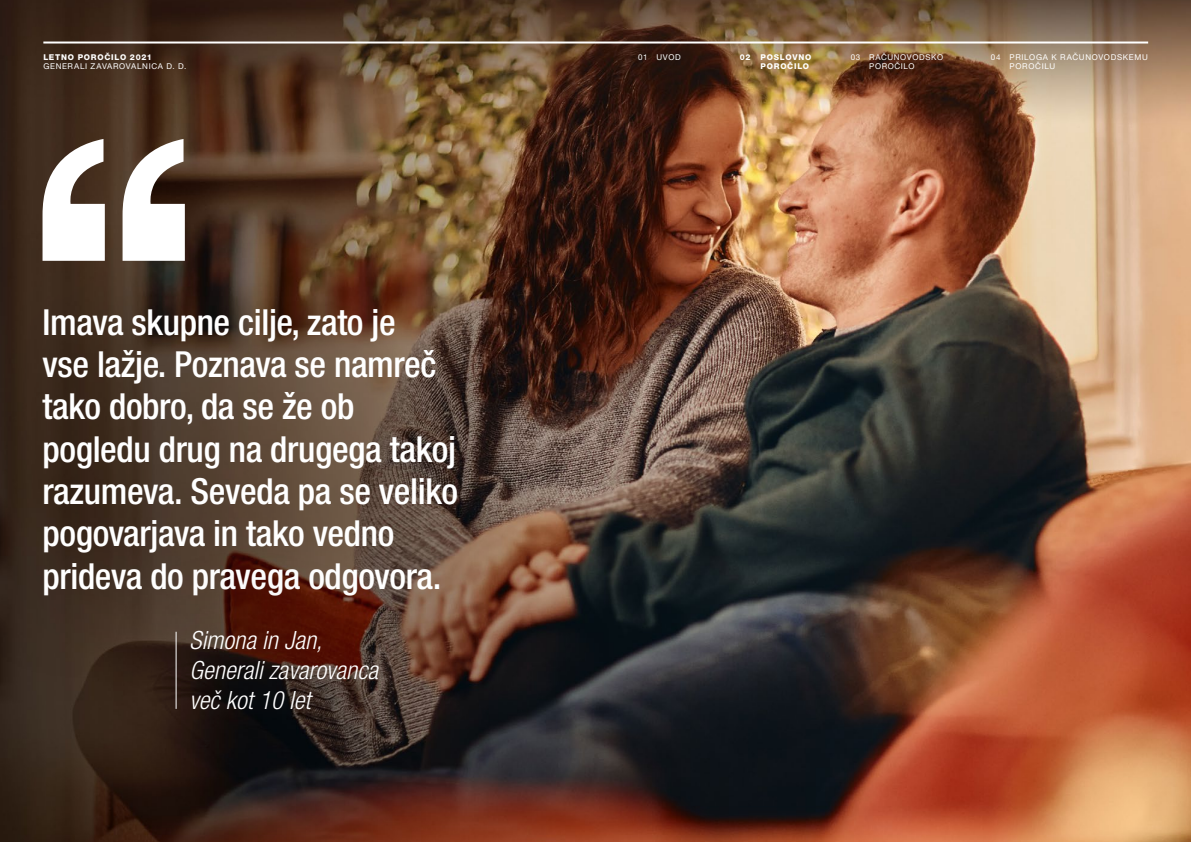
<style>
.page{position:relative;width:1191px;height:842px;background:#fff}
.page>*{position:absolute;margin:0;border:0;box-sizing:border-box;transform-origin:0 0}
.t1{font:500 condensed 35.9px/42.3px "Helvetica Neue LT Pro";letter-spacing:-.01em;color:#fff}
.t2{font:italic 300 condensed 25.2px/29.9px "Helvetica Neue LT Pro";color:#fff}
.t3{font:8px/9.6px "Helvetica Neue LT Pro";letter-spacing:.075em;color:#fff}
.t4{font:800 8px/9.6px "Helvetica Neue LT Pro";letter-spacing:.095em;color:#fff;text-align:right}
</style>
<div class="page">
<img style="left:0;top:0;width:1191px;height:842px">
<div style="left:0;top:216px;width:549px;height:473px;background:#181716;opacity:.75"></div>
<svg style="left:43px;top:139px;width:62px;height:122px"></svg>
<svg style="left:123px;top:139px;width:62px;height:122px"></svg>
<div style="left:96px;top:540px;width:360px;height:262px;background:#181716;opacity:.75"></div>
<div style="left:145px;top:586px;width:278px;height:171px;background:#181716;opacity:.75"></div>
<hr style="left:176px;top:632px;width:1px;height:77px;background:#fff">
<hr style="left:43px;top:42px;width:1105px;height:2px;background:#fff">
<p class="t4" style="left:43px;top:52px;width:110px">LETNO POROČILO 2021</p>
<p class="t3" style="left:43px;top:61px;width:145px">GENERALI ZAVAROVALNICA D. D.</p>
<p class="t3" style="left:1009px;top:52px;width:140px;text-indent:-19px">04 PRILOGA K RAČUNOVODSKEMU<br>POROČILU</p>
<p class="t3" style="left:638px;top:52px;width:44px">01 UVOD</p>
<p class="t3" style="left:869px;top:52px;width:75px;text-indent:-19px">03 RAČUNOVODSKO<br>POROČILO</p>
<p class="t4" style="left:740px;top:52px;width:73px">02 POSLOVNO<br>POROČILO</p>
<p class="t1" style="left:43px;top:301px;width:417px">Imava skupne cilje, zato je<br>vse lažje. Poznava se namreč tako dobro, da se že ob pogledu drug na drugega takoj razumeva. Seveda pa se veliko pogovarjava in tako vedno prideva do pravega odgovora.</p>
<p class="t2" style="left:190px;top:625px;width:190px">Simona in Jan,<br>Generali zavarovanca več kot 10 let</p>
</div>
